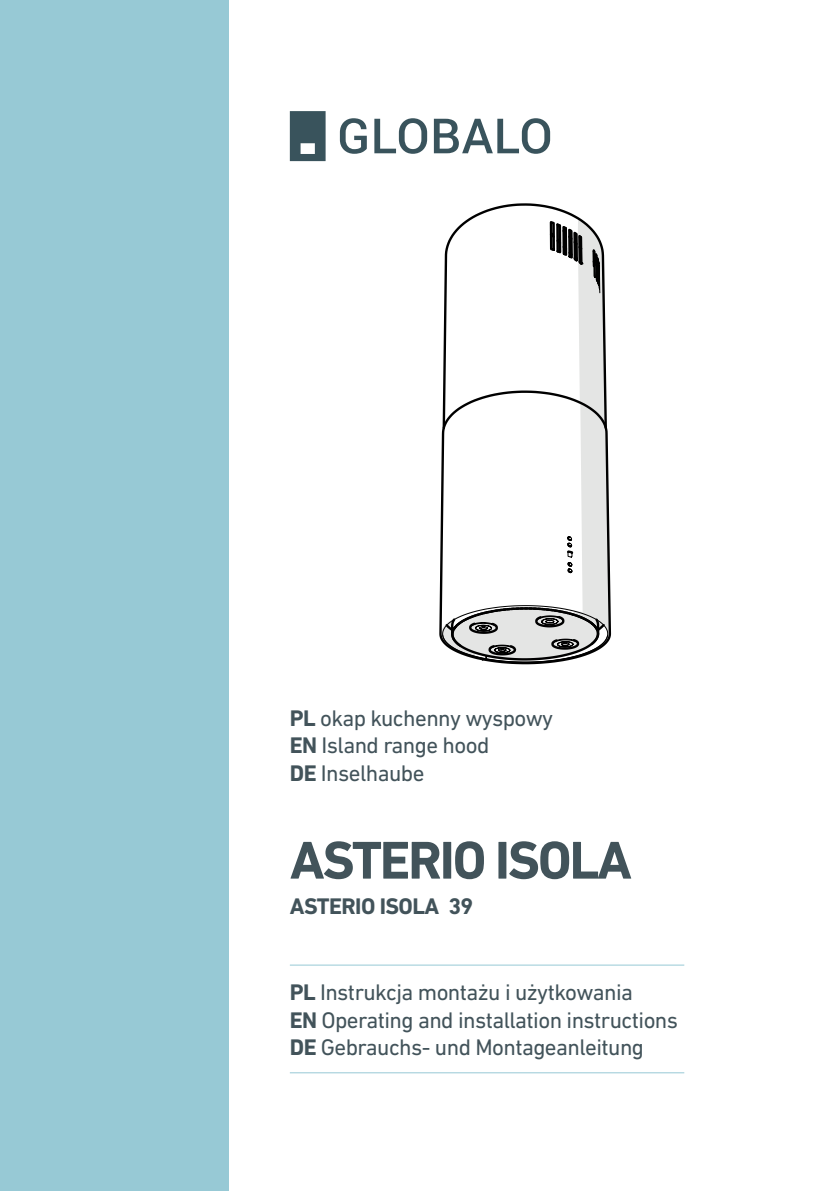
<style>
.page{position:relative;width:840px;height:1191px;background:#fff}
.page>*{position:absolute;margin:0;border:0;box-sizing:border-box;transform-origin:0 0}
.t1{font:700 54px "DIN Next LT Pro";letter-spacing:-.04em;color:#42535a}
.t2{font:23px/27.6px "DIN Next LT Pro";letter-spacing:-.025em;color:#42535a}
.t3{font:700 23px "DIN Next LT Pro";letter-spacing:-.025em;color:#42535a}
.s1{font-weight:700}
</style>
<div class="page">
<div style="left:0;top:0;width:229px;height:1191px;background:#97c9d5"></div>
<hr style="left:290px;top:964px;width:394px;height:1px;background:#97c9d5">
<hr style="left:290px;top:1072px;width:394px;height:1px;background:#97c9d5">
<svg style="left:290px;top:111px;width:35px;height:50px;background:#4a626a"></svg>
<svg style="left:340px;top:118px;width:26px;height:36px"></svg>
<svg style="left:374px;top:118px;width:53px;height:36px"></svg>
<svg style="left:433px;top:118px;width:117px;height:36px"></svg>
<svg style="left:439px;top:504px;width:173px;height:161px"></svg>
<svg style="left:441px;top:203px;width:169px;height:460px"></svg>
<p class="t2" style="left:290px;top:703px;width:265px"><span class="s1">PL</span> okap kuchenny wyspowy<br><span class="s1">EN</span> Island range hood<br><span class="s1">DE</span> Inselhaube</p>
<h1 class="t1" style="left:290px;top:828px;width:343px">ASTERIO ISOLA</h1>
<p class="t3" style="left:290px;top:892px;width:185px">ASTERIO ISOLA 39</p>
<p class="t2" style="left:290px;top:978px;width:389px"><span class="s1">PL</span> Instrukcja montażu i użytkowania<br><span class="s1">EN</span> Operating and installation instructions<br><span class="s1">DE</span> Gebrauchs- und Montageanleitung</p>
</div>
